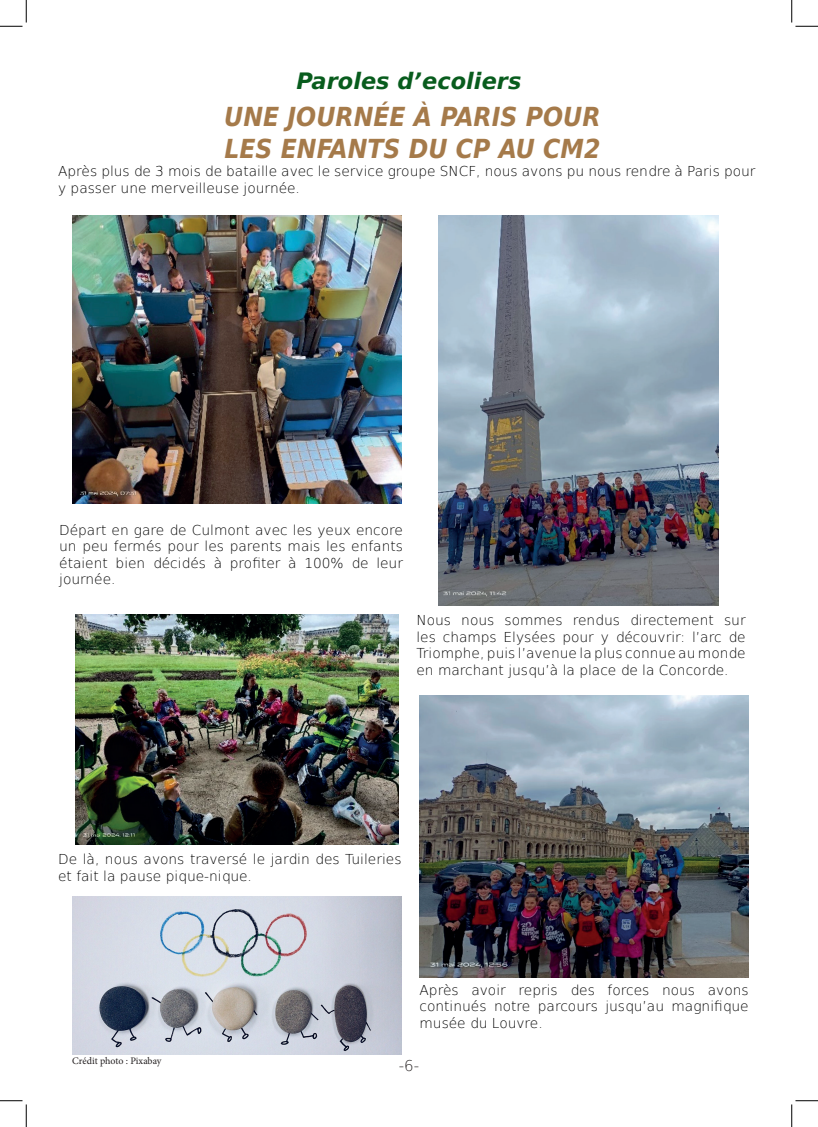
<style>
.page{position:relative;width:818px;height:1127px;background:#fff}
.page>*{position:absolute;margin:0;border:0;box-sizing:border-box;transform-origin:0 0}
.t1{font:italic 700 26.25px/31.5px "DejaVu Sans Condensed";color:#a57a4a}
.t2{font:italic 700 22.5px "DejaVu Sans";color:#085c1d}
.t3{font:200 15px "DejaVu Sans";color:#231f20}
.t4{font:200 13.75px/16.5px "DejaVu Sans";color:#000;text-align:justify}
.t5{font:10px "Minion Pro";letter-spacing:-.005em;color:#231f20}
</style>
<div class="page">
<img style="left:72px;top:216px;width:330px;height:287px">
<img style="left:438px;top:216px;width:280px;height:389px">
<img style="left:76px;top:614px;width:322px;height:230px">
<img style="left:419px;top:695px;width:330px;height:282px">
<img style="left:72px;top:896px;width:330px;height:158px">
<svg style="left:0;top:0;width:27px;height:27px"></svg>
<svg style="left:0;top:1100px;width:27px;height:26px"></svg>
<svg style="left:791px;top:0;width:27px;height:27px"></svg>
<svg style="left:791px;top:1100px;width:27px;height:26px"></svg>
<h2 class="t2" style="left:296px;top:64px;width:226px">Paroles d’ecoliers</h2>
<h1 class="t1" style="left:224px;top:101px;width:378px">UNE JOURNÉE À PARIS POUR<br>LES ENFANTS DU CP AU CM2</h1>
<p class="t4" style="left:58px;top:162px;width:699px">Après plus de 3 mois de bataille avec le service groupe SNCF, nous avons pu nous rendre à Paris pour y passer une merveilleuse journée.</p>
<p class="t4" style="left:59px;top:520px;width:345px">Départ en gare de Culmont avec les yeux encore un peu fermés pour les parents mais les enfants étaient bien décidés à profiter à 100% de leur journée.</p>
<p class="t4" style="left:416px;top:611px;width:331px">Nous nous sommes rendus directement sur les champs Elysées pour y découvrir: l’arc de Triomphe, puis l’avenue la plus connue au monde en marchant jusqu’à la place de la Concorde.</p>
<p class="t4" style="left:58px;top:850px;width:345px">De là, nous avons traversé le jardin des Tuileries et fait la pause pique-nique.</p>
<p class="t4" style="left:419px;top:980px;width:331px">Après avoir repris des forces nous avons continués notre parcours jusqu’au magnifique musée du Louvre.</p>
<p class="t5" style="left:72px;top:1054px;width:91px">Crédit photo : Pixabay</p>
<p class="t3" style="left:399px;top:1054px;width:22px">-6-</p>
</div>
